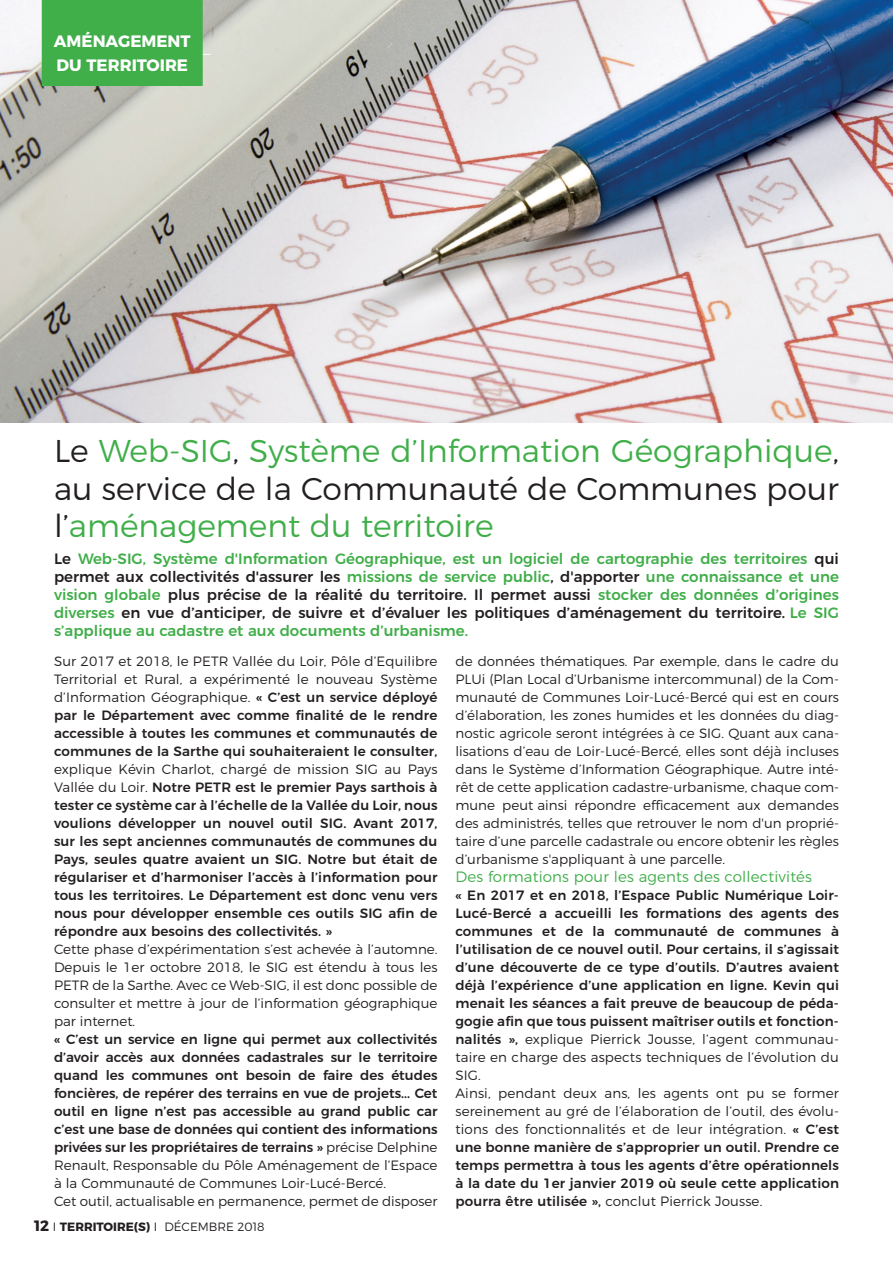
<style>
.page{position:relative;width:893px;height:1263px;background:#fff}
.page>*{position:absolute;margin:0;border:0;box-sizing:border-box;transform-origin:0 0}
.t1{font:300 31.5px/37.8px "Montserrat";color:#40ae49;text-align:justify}
.t2{font:700 16.5px "Montserrat";color:#fff}
.t3{font:500 15px/18px "Montserrat";color:#40ae49;text-align:justify}
.t4{font:300 15px "Montserrat";letter-spacing:.01em;color:#40ae49}
.t5{font:500 13.5px/18px "Montserrat";letter-spacing:.01em;color:#231f20;text-align:justify}
.t6{font:300 13.5px/18px "Montserrat";color:#231f20;text-align:justify}
.t7{font:300 12px "Montserrat";color:#231f20}
.s1{color:#231f20}
.s2{font-weight:300}
.s3{font-weight:700;font-size:15px}
.s4{font-weight:700}
</style>
<div class="page">
<img style="left:0;top:0;width:893px;height:423px">
<hr style="left:67px;top:54px;width:143px;height:1px;background:#fff">
<div style="left:42px;top:0;width:161px;height:86px;background:#40ae49"></div>
<p class="t2" style="left:54px;top:27px;width:138px">AMÉNAGEMENT</p>
<p class="t2" style="left:56px;top:51px;width:133px">DU TERRITOIRE</p>
<p class="t2" style="left:73px;top:30px;width:101px">ANIMATION</p>
<p class="t2" style="left:78px;top:54px;width:91px">JEUNESSE</p>
<p class="t1" style="left:54px;top:429px;width:786px"><span class="s1">Le</span> Web-SIG<span class="s1">,</span> Système d’Information Géographique<span class="s1">, au service de la Communauté de Communes pour l’</span>aménagement du territoire</p>
<p class="t3" style="left:54px;top:548px;width:786px"><span class="s1">Le</span> Web-SIG, Système d'Information Géographique, est un logiciel de cartographie des territoires <span class="s1">qui permet aux collectivités d'assurer les</span> missions de service public<span class="s1">, d'apporter</span> une connaissance et une vision globale <span class="s1">plus précise de la réalité du territoire. Il permet aussi</span> stocker des données d’origines diverses <span class="s1">en vue d’anticiper, de suivre et d’évaluer les politiques d’aménagement du territoire.</span> Le SIG s’applique au cadastre et aux documents d’urbanisme.</p>
<p class="t5" style="left:54px;top:651px;width:385px"><span class="s2">Sur 2017 et 2018, le PETR Vallée du Loir, Pôle d’Equilibre Territorial et Rural, a expérimenté le nouveau Système d’Information Géographique.</span> « C’est un service déployé par le Département avec comme finalité de le rendre accessible à toutes les communes et communautés de communes de la Sarthe qui souhaiteraient le consulter, <span class="s2">explique Kévin Charlot, chargé de mission SIG au Pays Vallée du Loir.</span> Notre PETR est le premier Pays sarthois à tester ce système car à l’échelle de la Vallée du Loir, nous voulions développer un nouvel outil SIG. Avant 2017, sur les sept anciennes communautés de communes du Pays, seules quatre avaient un SIG. Notre but était de régulariser et d’harmoniser l’accès à l’information pour tous les territoires. Le Département est donc venu vers nous pour développer ensemble ces outils SIG afin de répondre aux besoins des collectivités. »</p>
<p class="t6" style="left:54px;top:939px;width:385px">Cette phase d’expérimentation s’est achevée à l’automne.<br>Depuis le 1er octobre 2018, le SIG est étendu à tous les PETR de la Sarthe. Avec ce Web-SIG, il est donc possible de consulter et mettre à jour de l’information géographique par internet.</p>
<p class="t5" style="left:54px;top:1029px;width:385px">« C’est un service en ligne qui permet aux collectivités d’avoir accès aux données cadastrales sur le territoire quand les communes ont besoin de faire des études foncières, de repérer des terrains en vue de projets... Cet outil en ligne n’est pas accessible au grand public car c’est une base de données qui contient des informations privées sur les propriétaires de terrains » <span class="s2">précise Delphine Renault, Responsable du Pôle Aménagement de l’Espace à la Communauté de Communes Loir-Lucé-Bercé.</span></p>
<p class="t6" style="left:54px;top:1191px;width:385px">Cet outil, actualisable en permanence, permet de disposer</p>
<p class="t6" style="left:455px;top:651px;width:385px">de données thématiques. Par exemple, dans le cadre du PLUi (Plan Local d’Urbanisme intercommunal) de la Com&shy;munauté de Communes Loir-Lucé-Bercé qui est en cours d’élaboration, les zones humides et les données du diag&shy;nostic agricole seront intégrées à ce SIG. Quant aux cana&shy;lisations d’eau de Loir-Lucé-Bercé, elles sont déjà incluses dans le Système d’Information Géographique. Autre inté&shy;rêt de cette application cadastre-urbanisme, chaque com&shy;mune peut ainsi répondre efficacement aux demandes des administrés, telles que retrouver le nom d'un proprié&shy;taire d’une parcelle cadastrale ou encore obtenir les règles d’urbanisme s'appliquant à une parcelle.</p>
<p class="t4" style="left:455px;top:865px;width:358px">Des formations pour les agents des collectivités</p>
<p class="t5" style="left:455px;top:885px;width:385px">« En 2017 et en 2018, l’Espace Public Numérique Loir-Lucé-Bercé a accueilli les formations des agents des communes et de la communauté de communes à l’utilisation de ce nouvel outil. Pour certains, il s’agissait d’une découverte de ce type d’outils. D’autres avaient déjà l’expérience d’une application en ligne. Kevin qui menait les séances a fait preuve de beaucoup de péda&shy;gogie afin que tous puissent maîtriser outils et fonction&shy;nalités », <span class="s2">explique Pierrick Jousse, l’agent communau&shy;taire en charge des aspects techniques de l’évolution du SIG.</span></p>
<p class="t5" style="left:455px;top:1083px;width:385px"><span class="s2">Ainsi, pendant deux ans, les agents ont pu se former sereinement au gré de l’élaboration de l’outil, des évolu&shy;tions des fonctionnalités et de leur intégration.</span> « C’est une bonne manière de s’approprier un outil. Prendre ce temps permettra à tous les agents d’être opérationnels à la date du 1er janvier 2019 où seule cette application pourra être utilisée », <span class="s2">conclut Pierrick Jousse.</span></p>
<p class="t7" style="left:34px;top:1217px;width:232px"><span class="s3">12</span> I <span class="s4">TERRITOIRE(S)</span> I DÉCEMBRE 2018</p>
</div>
